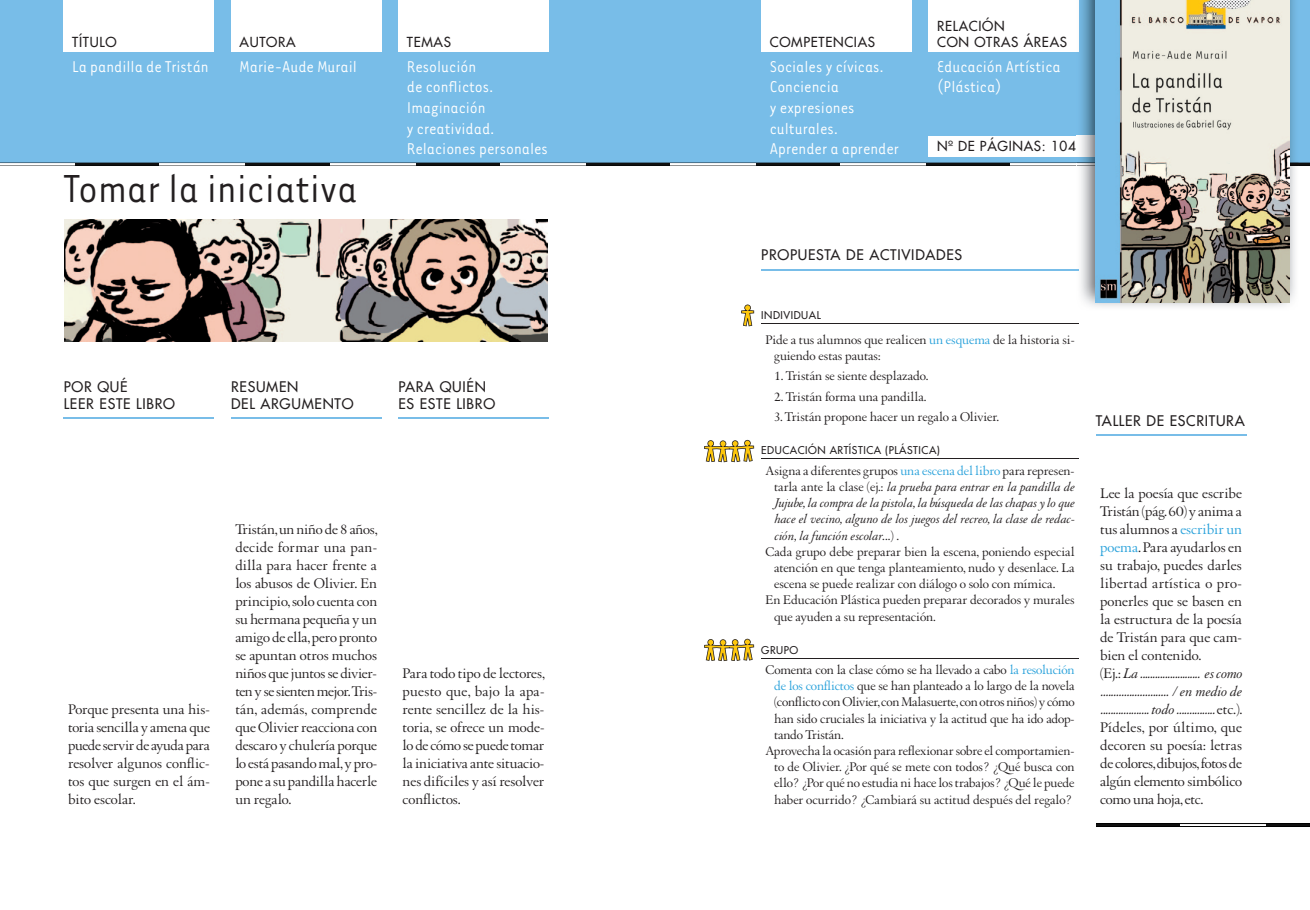
<style>
.page{position:relative;width:1310px;height:910px;background:#fff}
.page>*{position:absolute;margin:0;border:0;box-sizing:border-box;transform-origin:0 0}
.t1{font:45px "Tarzana Narrow";color:#231f20}
.t2{font:18px/20.7px "Tarzana Narrow";color:#fff}
.t3{font:15px/18px "Augereau";color:#231f20;text-align:justify}
.t4{font:14.25px/17.1px "Futura";letter-spacing:.05em;color:#231f20}
.t5{font:13.5px/16.2px "Augereau";letter-spacing:-.005em;color:#231f20}
.t6{font:italic 13.5px "Augereau";color:#231f20}
.t7{font:13.5px "Futura";letter-spacing:.05em;color:#231f20}
.t8{font:10.5px "Futura";letter-spacing:.05em;color:#231f20}
.s1{color:#2aa2db}
.s2{font-style:normal}
.s3{font-style:italic}
</style>
<div class="page">
<div style="left:0;top:0;width:655px;height:165px;background:#78bde8"></div>
<div style="left:655px;top:0;width:655px;height:165px;background:#78bde8"></div>
<svg style="left:1096px;top:823px;width:214px;height:4px"></svg>
<hr style="left:75px;top:163px;width:85px;height:3px;background:#111">
<hr style="left:0;top:163px;width:75px;height:3px;background:#fff">
<hr style="left:245px;top:163px;width:85px;height:3px;background:#111">
<hr style="left:160px;top:163px;width:85px;height:3px;background:#fff">
<hr style="left:415px;top:163px;width:85px;height:3px;background:#111">
<hr style="left:330px;top:163px;width:85px;height:3px;background:#fff">
<hr style="left:585px;top:163px;width:85px;height:3px;background:#111">
<hr style="left:500px;top:163px;width:85px;height:3px;background:#fff">
<hr style="left:755px;top:163px;width:85px;height:3px;background:#111">
<hr style="left:670px;top:163px;width:85px;height:3px;background:#fff">
<hr style="left:925px;top:163px;width:85px;height:3px;background:#111">
<hr style="left:840px;top:163px;width:85px;height:3px;background:#fff">
<hr style="left:1010px;top:163px;width:85px;height:3px;background:#fff">
<hr style="left:1265px;top:163px;width:45px;height:3px;background:#111">
<hr style="left:0;top:163px;width:1310px;height:1px;background:#000">
<hr style="left:0;top:166px;width:1310px;height:1px;background:#000">
<img style="left:65px;top:219px;width:483px;height:123px">
<div style="left:928px;top:0;width:151px;height:51px;background:#fff"></div>
<div style="left:761px;top:0;width:150px;height:51px;background:#fff"></div>
<div style="left:398px;top:0;width:151px;height:51px;background:#fff"></div>
<div style="left:231px;top:0;width:150px;height:51px;background:#fff"></div>
<div style="left:64px;top:0;width:150px;height:51px;background:#fff"></div>
<div style="left:928px;top:136px;width:178px;height:20px;background:#fff"></div>
<img style="left:1077px;top:0;width:221px;height:307px">
<img style="left:1077px;top:163px;width:221px;height:3px">
<img style="left:1077px;top:0;width:2px;height:51px">
<img style="left:1077px;top:136px;width:19px;height:20px">
<img style="left:1096px;top:0;width:193px;height:303px">
<hr style="left:761px;top:269px;width:318px;height:1px;background:#78bde8">
<svg style="left:704px;top:639px;width:50px;height:22px"></svg>
<svg style="left:704px;top:440px;width:50px;height:22px"></svg>
<svg style="left:741px;top:305px;width:13px;height:21px"></svg>
<hr style="left:1096px;top:434px;width:150px;height:2px;background:#78bde8">
<hr style="left:398px;top:417px;width:151px;height:2px;background:#78bde8">
<hr style="left:231px;top:417px;width:150px;height:2px;background:#78bde8">
<hr style="left:64px;top:417px;width:150px;height:2px;background:#78bde8">
<hr style="left:761px;top:323px;width:318px;height:1px;background:#231f20">
<hr style="left:761px;top:459px;width:318px;height:1px;background:#231f20">
<hr style="left:761px;top:658px;width:318px;height:1px;background:#231f20">
<p class="t7" style="left:937px;top:17px;width:69px">RELACIÓN</p>
<p class="t7" style="left:72px;top:33px;width:46px">TÍTULO</p>
<p class="t7" style="left:240px;top:33px;width:58px">AUTORA</p>
<p class="t7" style="left:407px;top:33px;width:46px">TEMAS</p>
<p class="t7" style="left:770px;top:33px;width:107px">COMPETENCIAS</p>
<p class="t7" style="left:937px;top:33px;width:131px">CON OTRAS ÁREAS</p>
<p class="t2" style="left:72px;top:55px;width:138px">La pandilla de Tristán</p>
<p class="t2" style="left:240px;top:55px;width:119px">Marie-Aude Murail</p>
<p class="t2" style="left:407px;top:55px;width:143px">Resolución<br>de conflictos.<br>Imaginación<br>y creatividad.<br>Relaciones personales</p>
<p class="t2" style="left:770px;top:55px;width:131px">Sociales y cívicas.<br>Conciencia<br>y expresiones culturales.<br>Aprender a aprender</p>
<p class="t2" style="left:937px;top:55px;width:125px">Educación Artística (Plástica)</p>
<h1 class="t1" style="left:64px;top:161px;width:295px">Tomar la iniciativa</h1>
<p class="t7" style="left:937px;top:137px;width:140px">Nº DE PÁGINAS: 104</p>
<p class="t4" style="left:64px;top:378px;width:113px">POR QUÉ<br>LEER ESTE LIBRO</p>
<p class="t4" style="left:231px;top:378px;width:124px">RESUMEN<br>DEL ARGUMENTO</p>
<p class="t4" style="left:398px;top:378px;width:98px">PARA QUIÉN<br>ES ESTE LIBRO</p>
<p class="t3" style="left:68px;top:700px;width:143px">Porque presenta una his&shy;toria sencilla y amena que puede servir de ayuda para resolver algunos conflic&shy;tos que surgen en el ám&shy;bito escolar.</p>
<p class="t3" style="left:235px;top:520px;width:144px">Tristán, un niño de 8 años, decide formar una pan&shy;dilla para hacer frente a los abusos de Olivier. En principio, solo cuenta con su hermana pequeña y un amigo de ella, pero pronto se apuntan otros muchos niños que juntos se divier&shy;ten y se sienten mejor. Tris&shy;tán, además, comprende que Olivier reacciona con descaro y chulería porque lo está pasando mal, y pro&shy;pone a su pandilla hacerle un regalo.</p>
<p class="t3" style="left:403px;top:664px;width:144px">Para todo tipo de lectores, puesto que, bajo la apa&shy;rente sencillez de la his&shy;toria, se ofrece un mode&shy;lo de cómo se puede tomar la iniciativa ante situacio&shy;nes difíciles y así resolver conflictos.</p>
<p class="t4" style="left:761px;top:247px;width:202px">PROPUESTA DE ACTIVIDADES</p>
<p class="t8" style="left:761px;top:308px;width:61px">INDIVIDUAL</p>
<p class="t5" style="left:774px;top:331px;width:302px;text-indent:-9px">Pide a tus alumnos que realicen <span class="s1">un esquema</span> de la historia si&shy;guiendo estas pautas:</p>
<p class="t5" style="left:774px;top:368px;width:156px">1. Tristán se siente desplazado.</p>
<p class="t5" style="left:774px;top:388px;width:154px">2. Tristán forma una pandilla.</p>
<p class="t5" style="left:774px;top:409px;width:227px">3. Tristán propone hacer un regalo a Olivier.</p>
<p class="t8" style="left:761px;top:444px;width:180px">EDUCACIÓN ARTÍSTICA (PLÁSTICA)</p>
<p class="t5" style="left:765px;top:462px;width:310px">Asigna a diferentes grupos <span class="s1">una escena del libro</span> para represen-</p>
<p class="t6" style="left:774px;top:478px;width:302px"><span class="s2">tarla ante la clase (ej.:</span> la prueba para entrar en la pandilla de</p>
<p class="t6" style="left:774px;top:494px;width:302px">Jujube, la compra de la pistola, la búsqueda de las chapas y lo que</p>
<p class="t6" style="left:774px;top:511px;width:302px">hace el vecino, alguno de los juegos del recreo, la clase de redac-</p>
<p class="t6" style="left:774px;top:527px;width:127px">ción, la función escolar<span class="s2">...) .</span></p>
<p class="t5" style="left:765px;top:543px;width:310px">Cada grupo debe preparar bien la escena, poniendo especial</p>
<p class="t5" style="left:774px;top:560px;width:302px">atención en que tenga planteamiento, nudo y desenlace. La</p>
<p class="t5" style="left:774px;top:576px;width:283px">escena se puede realizar con diálogo o solo con mímica.</p>
<p class="t5" style="left:765px;top:592px;width:310px">En Educación Plástica pueden preparar decorados y murales</p>
<p class="t5" style="left:774px;top:608px;width:163px">que ayuden a su representación.</p>
<p class="t8" style="left:761px;top:643px;width:38px">GRUPO</p>
<p class="t5" style="left:765px;top:662px;width:310px">Comenta con la clase cómo se ha llevado a cabo <span class="s1">la resolución</span></p>
<p class="t5" style="left:774px;top:678px;width:302px"><span class="s1">de los conflictos</span> que se han planteado a lo largo de la novela</p>
<p class="t5" style="left:774px;top:694px;width:302px">(conflicto con Olivier, con Malasuerte, con otros niños) y cómo</p>
<p class="t5" style="left:774px;top:710px;width:302px">han sido cruciales la iniciativa y la actitud que ha ido adop-</p>
<p class="t5" style="left:774px;top:726px;width:71px">tando Tristán.</p>
<p class="t5" style="left:765px;top:743px;width:310px">Aprovecha la ocasión para reflexionar sobre el comportamien-</p>
<p class="t5" style="left:774px;top:759px;width:302px">to de Olivier. ¿Por qué se mete con todos? ¿Qué busca con</p>
<p class="t5" style="left:774px;top:775px;width:302px">ello? ¿Por qué no estudia ni hace los trabajos? ¿Qué le puede</p>
<p class="t5" style="left:774px;top:791px;width:300px">haber ocurrido? ¿Cambiará su actitud después del regalo?</p>
<p class="t4" style="left:1096px;top:412px;width:150px">TALLER DE ESCRITURA</p>
<p class="t3" style="left:1100px;top:484px;width:144px;text-align:left">Lee la poesía que escribe<br>Tristán (pág. 60) y anima a tus alumnos a <span class="s1">escribir un poema</span>. Para ayudarlos en su trabajo, puedes darles libertad artística o pro&shy;ponerles que se basen en la estructura de la poesía de Tristán para que cam&shy;bien el contenido.<br>(Ej.: <span class="s3">La ........................ es como .......................... / en medio de ................... todo ...............</span> etc.).<br>Pídeles, por último, que decoren su poesía: letras de co lores, dibujos, fotos de algún elemento simbólico como una hoja, etc.</p>
</div>
